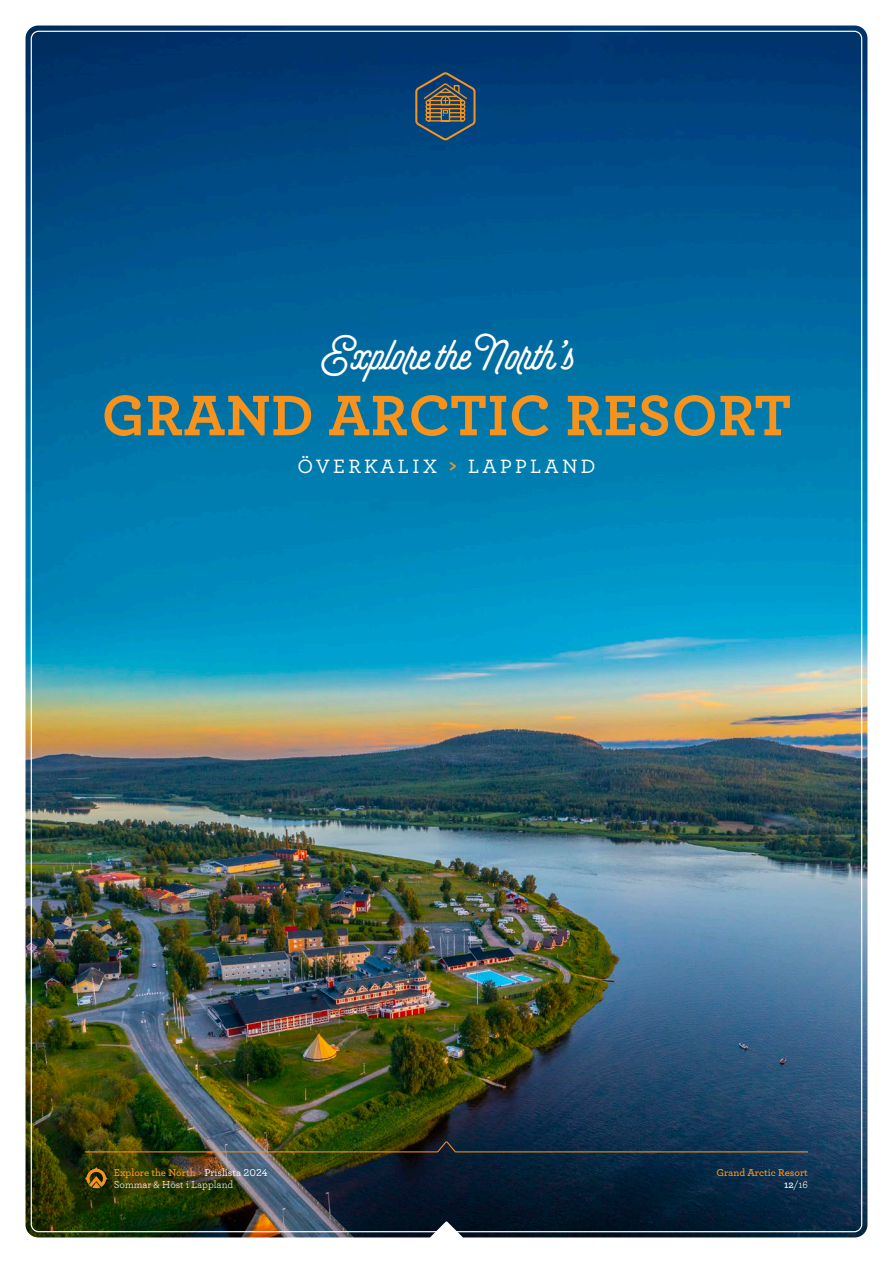
<style>
.page{position:relative;width:893px;height:1263px;background:#fff}
.page>*{position:absolute;margin:0;border:0;box-sizing:border-box;transform-origin:0 0}
.t1{font:700 60px "Archer";letter-spacing:.01em;color:#f7931d}
.t2{font:900 48px "Selfie";color:#fff}
.t3{font:500 20.25px "Archer";letter-spacing:.16em;color:#fff}
.t4{font:600 10.5px "Archer";color:#f7931d}
.t5{font:10.5px "Archer";color:#fff}
.s1{font-weight:700;color:#f7931d}
.s2{font-weight:500;color:#fff}
.s3{font-weight:600}
</style>
<div class="page">
<img style="left:26px;top:26px;width:841px;height:1211px">
<img style="left:85px;top:1141px;width:723px;height:11px">
<svg style="left:415px;top:72px;width:61px;height:68px;background:#3e5463"></svg>
<svg style="left:85px;top:1167px;width:23px;height:21px"></svg>
<svg style="left:430px;top:1221px;width:33px;height:17px"></svg>
<p class="t2" style="left:319px;top:324px;width:259px">Explore the North’s</p>
<p class="t1" style="left:102px;top:368px;width:691px">GRAND ARCTIC RESORT</p>
<p class="t3" style="left:297px;top:452px;width:299px">ÖVERKALIX <span class="s1">&gt;</span> LAPPLAND</p>
<p class="t4" style="left:114px;top:1164px;width:155px">Explore the North &gt; <span class="s2">Prislista 2024</span></p>
<p class="t5" style="left:114px;top:1177px;width:121px">Sommar &amp; Höst i Lappland</p>
<p class="t4" style="left:716px;top:1164px;width:93px">Grand Arctic Resort</p>
<p class="t5" style="left:784px;top:1177px;width:25px"><span class="s3">12</span>/16</p>
</div>
